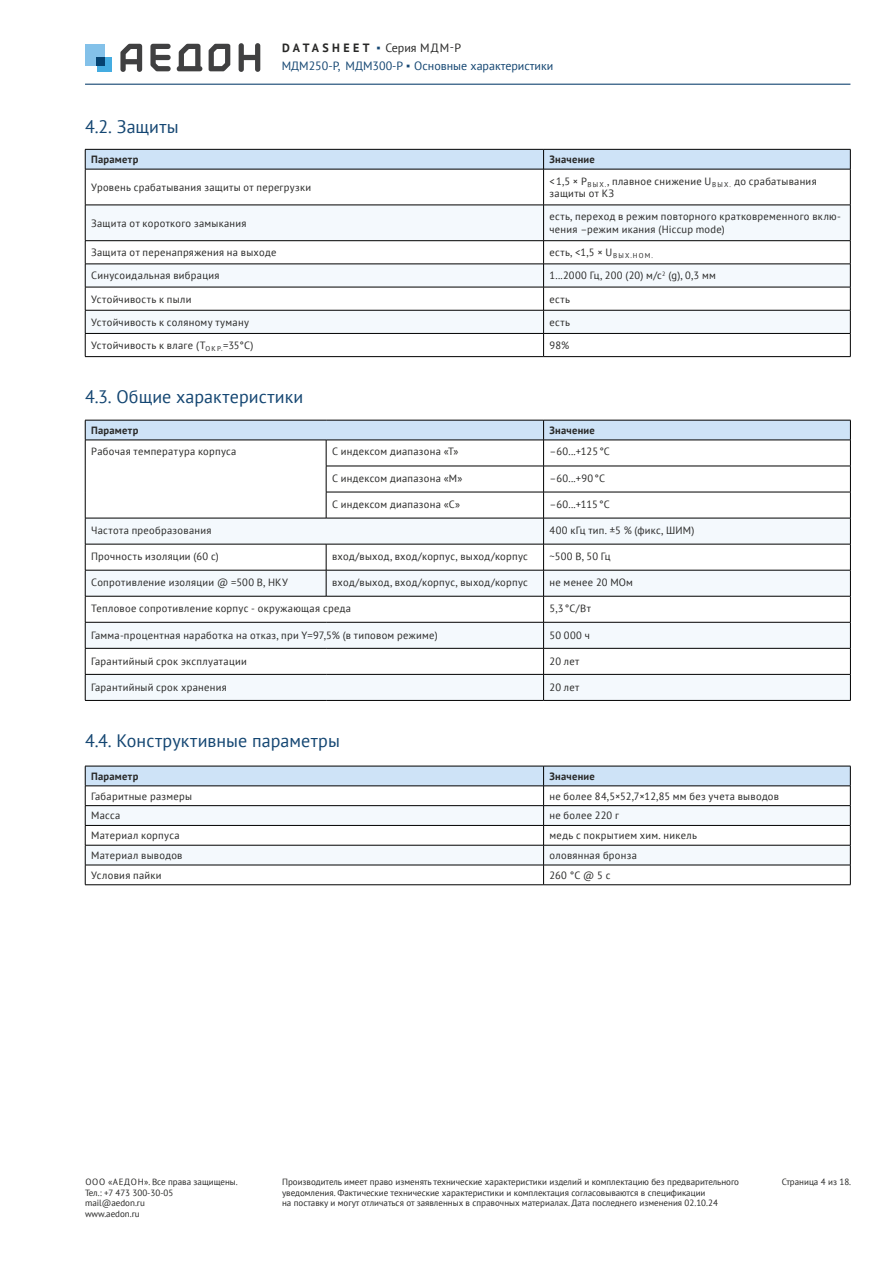
<style>
.page{position:relative;width:893px;height:1263px;background:#fff}
.page>*{position:absolute;margin:0;border:0;box-sizing:border-box;transform-origin:0 0}
.t1{font:18px "PT Sans";letter-spacing:.005em;color:#144672}
.t2{font:12px "PT Sans";color:#144672}
.t3{font:12px "PT Sans";color:#282827}
.t4{font:10.5px/12.6px "PT Sans";letter-spacing:.025em;color:#282827}
.t5{font:700 10.5px "PT Sans";letter-spacing:.025em;color:#282827}
.t6{font:9px/10.8px "PT Sans";color:#282827}
.s1{font-weight:700}
.s2{font-family:"Arial";font-weight:900;color:#144672}
.s3{font-family:"Arial";font-weight:900}
</style>
<div class="page">
<hr style="left:85px;top:84px;width:765px;height:1px;background:#144672">
<svg style="left:239px;top:43px;width:21px;height:29px"></svg>
<svg style="left:177px;top:44px;width:25px;height:27px"></svg>
<svg style="left:209px;top:44px;width:21px;height:27px"></svg>
<svg style="left:150px;top:44px;width:21px;height:27px"></svg>
<svg style="left:120px;top:44px;width:22px;height:28px"></svg>
<div style="left:85px;top:44px;width:20px;height:22px;background:#83c1e9"></div>
<div style="left:97px;top:57px;width:14px;height:14px;background:#44ace1"></div>
<div style="left:97px;top:57px;width:8px;height:9px;background:#054371"></div>
<svg style="left:86px;top:206px;width:764px;height:127px;fill:#f4f9fd"></svg>
<svg style="left:85px;top:149px;width:766px;height:20px;background:#c0d4e7"></svg>
<hr style="left:85px;top:169px;width:459px;height:1px;background:#000">
<hr style="left:85px;top:169px;width:1px;height:36px;background:#000">
<hr style="left:544px;top:169px;width:306px;height:1px;background:#000">
<hr style="left:543px;top:169px;width:1px;height:36px;background:#000">
<hr style="left:850px;top:169px;width:1px;height:36px;background:#000">
<hr style="left:85px;top:205px;width:459px;height:1px;background:#000">
<hr style="left:85px;top:205px;width:1px;height:35px;background:#000">
<hr style="left:544px;top:205px;width:306px;height:1px;background:#000">
<hr style="left:543px;top:205px;width:1px;height:35px;background:#000">
<hr style="left:850px;top:205px;width:1px;height:35px;background:#000">
<hr style="left:85px;top:240px;width:459px;height:1px;background:#000">
<hr style="left:544px;top:240px;width:306px;height:1px;background:#000">
<hr style="left:85px;top:264px;width:459px;height:1px;background:#000">
<hr style="left:544px;top:264px;width:306px;height:1px;background:#000">
<hr style="left:85px;top:287px;width:459px;height:1px;background:#000">
<hr style="left:544px;top:287px;width:306px;height:1px;background:#000">
<hr style="left:85px;top:310px;width:459px;height:1px;background:#000">
<hr style="left:544px;top:310px;width:306px;height:1px;background:#000">
<hr style="left:85px;top:333px;width:459px;height:1px;background:#000">
<svg style="left:85px;top:241px;width:1px;height:115px"></svg>
<hr style="left:544px;top:333px;width:306px;height:1px;background:#000">
<svg style="left:543px;top:241px;width:1px;height:115px"></svg>
<svg style="left:850px;top:241px;width:1px;height:115px"></svg>
<hr style="left:85px;top:356px;width:459px;height:1px;background:#000">
<hr style="left:544px;top:356px;width:306px;height:1px;background:#000">
<hr style="left:85px;top:700px;width:241px;height:1px;background:#000">
<hr style="left:326px;top:700px;width:218px;height:1px;background:#000">
<hr style="left:544px;top:700px;width:307px;height:1px;background:#000">
<svg style="left:85px;top:420px;width:766px;height:280px"></svg>
<hr style="left:85px;top:518px;width:241px;height:1px;background:#000">
<svg style="left:85px;top:766px;width:766px;height:118px"></svg>
<hr style="left:85px;top:884px;width:459px;height:1px;background:#000">
<hr style="left:544px;top:884px;width:306px;height:1px;background:#000">
<p class="t3" style="left:282px;top:40px;width:181px"><span class="s1">DATASHEET</span> <span class="s2">▪</span> Серия МДМ-Р</p>
<p class="t2" style="left:282px;top:58px;width:273px">МДМ250-Р, МДМ300-Р <span class="s3">▪</span> Основные характеристики</p>
<h1 class="t1" style="left:85px;top:115px;width:95px">4.2. Защиты</h1>
<p class="t5" style="left:91px;top:152px;width:49px">Параметр</p>
<p class="t5" style="left:549px;top:152px;width:47px">Значение</p>
<p class="t4" style="left:91px;top:181px;width:222px">Уровень срабатывания защиты от перегрузки</p>
<p class="t4" style="left:549px;top:174px;width:269px">&lt;1,5 × P<sub>ВЫХ.</sub>, плавное снижение U<sub>ВЫХ.</sub> до срабатывания защиты от КЗ</p>
<p class="t4" style="left:91px;top:216px;width:157px">Защита от короткого замыкания</p>
<p class="t4" style="left:549px;top:210px;width:293px">есть, переход в режим повторного кратковременного вклю&shy;чения –режим икания (Hiccup mode)</p>
<p class="t4" style="left:91px;top:246px;width:187px">Защита от перенапряжения на выходе</p>
<p class="t4" style="left:549px;top:246px;width:105px">есть, &lt;1,5 × U<sub>ВЫХ.НОМ.</sub></p>
<p class="t4" style="left:91px;top:269px;width:130px">Синусоидальная вибрация</p>
<p class="t4" style="left:549px;top:269px;width:168px">1...2000 Гц, 200 (20) м/с<sup>2</sup> (g), 0,3 мм</p>
<p class="t4" style="left:91px;top:292px;width:102px">Устойчивость к пыли</p>
<p class="t4" style="left:549px;top:292px;width:22px">есть</p>
<p class="t4" style="left:91px;top:316px;width:159px">Устойчивость к соляному туману</p>
<p class="t4" style="left:549px;top:316px;width:22px">есть</p>
<p class="t4" style="left:91px;top:339px;width:164px">Устойчивость к влаге (Т<sub>О</sub> <sub>К</sub> <sub>Р.</sub>=35°С)</p>
<p class="t4" style="left:549px;top:339px;width:21px">98%</p>
<h1 class="t1" style="left:85px;top:385px;width:220px">4.3. Общие характеристики</h1>
<p class="t5" style="left:91px;top:423px;width:49px">Параметр</p>
<p class="t5" style="left:549px;top:423px;width:47px">Значение</p>
<p class="t4" style="left:91px;top:445px;width:147px">Рабочая температура корпуса</p>
<p class="t4" style="left:332px;top:445px;width:128px">С индексом диапазона «Т»</p>
<p class="t4" style="left:549px;top:445px;width:62px">–60...+125°C</p>
<p class="t4" style="left:332px;top:471px;width:132px">С индексом диапазона «М»</p>
<p class="t4" style="left:549px;top:471px;width:57px">–60...+90°C</p>
<p class="t4" style="left:332px;top:497px;width:130px">С индексом диапазона «С»</p>
<p class="t4" style="left:549px;top:497px;width:62px">–60...+115°C</p>
<p class="t4" style="left:91px;top:523px;width:122px">Частота преобразования</p>
<p class="t4" style="left:549px;top:523px;width:146px">400 кГц тип. ±5 % (фикс, ШИМ)</p>
<p class="t4" style="left:91px;top:549px;width:129px">Прочность изоляции (60 с)</p>
<p class="t4" style="left:332px;top:549px;width:197px">вход/выход, вход/корпус, выход/корпус</p>
<p class="t4" style="left:549px;top:549px;width:63px">~500 В, 50 Гц</p>
<p class="t4" style="left:91px;top:575px;width:198px">Сопротивление изоляции @ =500 В, НКУ</p>
<p class="t4" style="left:332px;top:575px;width:197px">вход/выход, вход/корпус, выход/корпус</p>
<p class="t4" style="left:549px;top:575px;width:85px">не менее 20 МОм</p>
<p class="t4" style="left:91px;top:601px;width:261px">Тепловое сопротивление корпус - окружающая среда</p>
<p class="t4" style="left:549px;top:601px;width:43px">5,3°C/Вт</p>
<p class="t4" style="left:91px;top:629px;width:348px">Гамма-процентная наработка на отказ, при Y=97,5% (в типовом режиме)</p>
<p class="t4" style="left:550px;top:629px;width:42px">50 000 ч</p>
<p class="t4" style="left:91px;top:655px;width:157px">Гарантийный срок эксплуатации</p>
<p class="t4" style="left:550px;top:655px;width:31px">20 лет</p>
<p class="t4" style="left:91px;top:681px;width:137px">Гарантийный срок хранения</p>
<p class="t4" style="left:550px;top:681px;width:31px">20 лет</p>
<h1 class="t1" style="left:85px;top:729px;width:256px">4.4. Конструктивные параметры</h1>
<p class="t5" style="left:91px;top:769px;width:49px">Параметр</p>
<p class="t5" style="left:549px;top:769px;width:47px">Значение</p>
<p class="t4" style="left:91px;top:789px;width:102px">Габаритные размеры</p>
<p class="t4" style="left:549px;top:789px;width:231px">не более 84,5×52,7×12,85 мм без учета выводов</p>
<p class="t4" style="left:91px;top:809px;width:31px">Масса</p>
<p class="t4" style="left:549px;top:809px;width:71px">не более 220 г</p>
<p class="t4" style="left:91px;top:829px;width:90px">Материал корпуса</p>
<p class="t4" style="left:549px;top:829px;width:149px">медь с покрытием хим. никель</p>
<p class="t4" style="left:91px;top:849px;width:93px">Материал выводов</p>
<p class="t4" style="left:549px;top:849px;width:89px">оловянная бронза</p>
<p class="t4" style="left:91px;top:868px;width:72px">Условия пайки</p>
<p class="t4" style="left:549px;top:868px;width:62px">260 °C @ 5 с</p>
<p class="t6" style="left:282px;top:1176px;width:459px">Производитель имеет право изменять технические характеристики изделий и комплектацию без предварительного уведомления. Фактические технические характеристики и комплектация согласовываются в спецификации<br>на поставку и могут отличаться от заявленных в справочных материалах. Дата последнего изменения 02.10.24</p>
<p class="t6" style="left:85px;top:1176px;width:154px">ООО «АЕДОН». Все права защищены.</p>
<p class="t6" style="left:782px;top:1176px;width:71px">Страница 4 из 18.</p>
<p class="t6" style="left:85px;top:1187px;width:90px">Тел.: +7 473 300-30-05 mail@aedon.ru www.aedon.ru</p>
</div>
